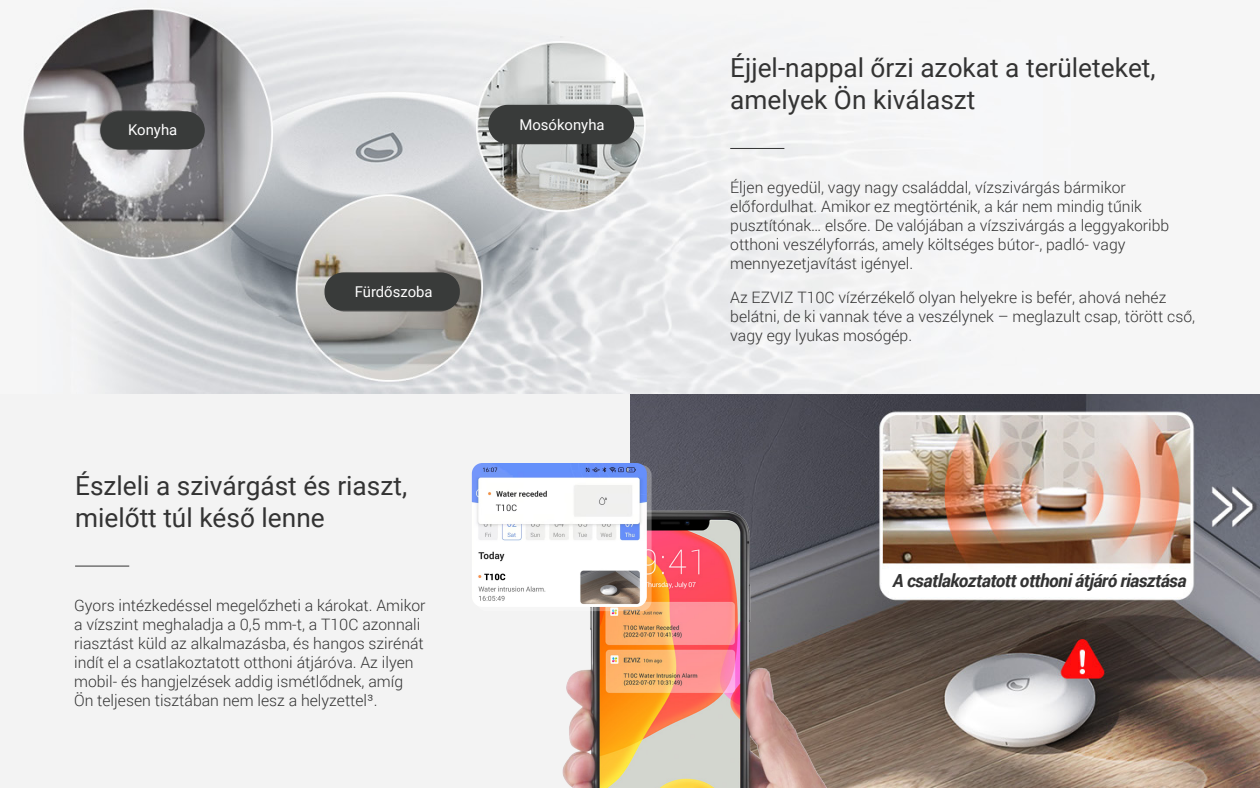
<style>
.page{position:relative;width:1260px;height:788px;background:#fff}
.page>*{position:absolute;margin:0;border:0;box-sizing:border-box;transform-origin:0 0}
.t1{font:26.25px/31.5px "Roboto";color:#333}
.t2{font:italic 700 18.03px "Roboto";letter-spacing:-.03em;color:#333}
.t3{font:300 15.75px/18.9px "Roboto";color:#333}
.t4{font:14.88px "Roboto";color:#fff}
</style>
<div class="page">
<img style="left:0;top:0;width:1260px;height:788px">
<img style="left:563px;top:510px;width:267px;height:278px">
<svg style="left:476px;top:465px;width:176px;height:146px"></svg>
<img style="left:472px;top:463px;width:175px;height:144px">
<hr style="left:75px;top:565px;width:54px;height:1px;background:#333">
<hr style="left:730px;top:148px;width:54px;height:1px;background:#333">
<div style="left:100px;top:111px;width:105px;height:38px;background:#393b3a;border-radius:19px"></div>
<div style="left:488px;top:105px;width:146px;height:39px;background:#393b3a;border-radius:19px"></div>
<div style="left:325px;top:272px;width:135px;height:38px;background:#393b3a;border-radius:18px"></div>
<p class="t4" style="left:128px;top:120px;width:51px">Konyha</p>
<p class="t4" style="left:519px;top:115px;width:87px">Mosókonyha</p>
<p class="t4" style="left:355px;top:281px;width:79px">Fürdőszoba</p>
<h1 class="t1" style="left:75px;top:469px;width:334px">Észleli a szivárgást és riaszt, mielőtt túl késő lenne</h1>
<p class="t3" style="left:74px;top:595px;width:353px">Gyors intézkedéssel megelőzheti a károkat. Amikor a vízszint meghaladja a 0,5 mm-t, a T10C azonnali riasztást küld az alkalmazásba, és hangos szirénát indít el a csatlakoztatott otthoni átjáróva. Az ilyen mobil- és hangjelzések addig ismétlődnek, amíg Ön teljesen tisztában nem lesz a helyzettel³.</p>
<h1 class="t1" style="left:730px;top:51px;width:427px">Éjjel-nappal őrzi azokat a területeket, amelyek Ön kiválaszt</h1>
<p class="t3" style="left:730px;top:178px;width:441px">Éljen egyedül, vagy nagy családdal, vízszivárgás bármikor előfordulhat. Amikor ez megtörténik, a kár nem mindig tűnik pusztítónak… elsőre. De valójában a vízszivárgás a leggyakoribb otthoni veszélyforrás, amely költséges bútor-, padló- vagy mennyezetjavítást igényel.</p>
<p class="t3" style="left:730px;top:287px;width:466px">Az EZVIZ T10C vízérzékelő olyan helyekre is befér, ahová nehéz belátni, de ki vannak téve a veszélynek – meglazult csap, törött cső, vagy egy lyukas mosógép.</p>
<p class="t2" style="left:893px;top:567px;width:295px">A csatlakoztatott otthoni átjáró riasztása</p>
</div>
